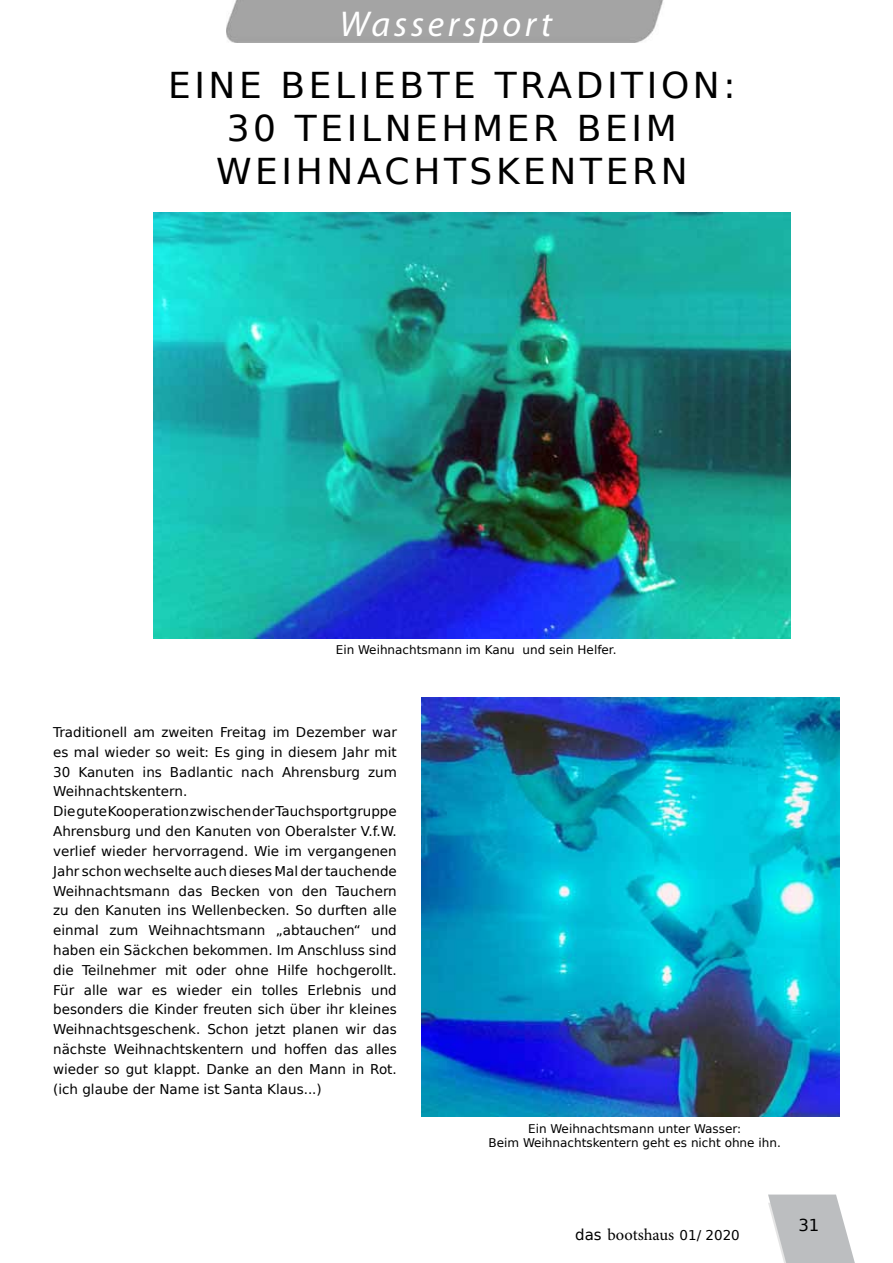
<style>
.page{position:relative;width:893px;height:1263px;background:#fff}
.page>*{position:absolute;margin:0;border:0;box-sizing:border-box;transform-origin:0 0}
.t1{font:italic 36px "Myriad Pro";letter-spacing:.1em;color:#fff}
.t2{font:35.7px/43.2px "Bitstream Vera Sans";letter-spacing:.1em;color:#000;text-align:center}
.t3{font:16.5px "Minion Pro";letter-spacing:-.005em;color:#000}
.t4{font:16.5px "Bitstream Vera Sans";color:#000}
.t5{font:13.5px/19.8px "Bitstream Vera Sans";color:#000}
.t6{font:12px/14.4px "Bitstream Vera Sans";color:#000;text-align:center}
.s1{font-family:"Bitstream Vera Sans";font-size:15px}
.s2{font-family:"Bitstream Vera Sans";font-size:13.5px}
</style>
<div class="page">
<div style="left:227px;top:0;width:437px;height:42px;background:#a4a4a4"></div>
<svg style="left:768px;top:1194px;width:87px;height:69px"></svg>
<img style="left:153px;top:213px;width:638px;height:425px">
<img style="left:421px;top:697px;width:419px;height:419px">
<h1 class="t1" style="left:339px;top:1px;width:214px">Wassersport</h1>
<h2 class="t2" style="left:168px;top:64px;width:569px">Eine beliebte Tradition:<br>30 Teilnehm er beim<br>Weihnachtskentern</h2>
<p class="t6" style="left:336px;top:643px;width:282px">Ein Weihnachtsmann im Kanu und sein Helfer.</p>
<p class="t5" style="left:53px;top:722px;width:345px">Traditionell am zweiten Freitag im Dezember war es mal wieder so weit: Es ging in diesem Jahr mit 30 Kanuten ins Badlantic nach Ahrensburg zum Weihnachtskentern.<br>Die gute Kooperation zwischen der Tauchsportgruppe Ahrensburg und den Kanuten von Oberalster V.f.W. verlief wieder hervorragend. Wie im vergangenen Jahr schon wechselte auch dieses Mal der tauchende Weihnachtsmann das Becken von den Tauchern zu den Kanuten ins Wellenbecken. So durften alle einmal zum Weihnachtsmann „abtauchen“ und haben ein Säckchen bekommen. I m Anschluss sind die Teilnehmer mit oder ohne H ilfe hochgerollt.<br>Für alle war es wieder ein tolles Erlebnis und besonders die Kinder freuten sich über ihr kleines Weihnachtsgeschenk. Schon jetzt planen wir das nächste Weihnachtskentern und hoffen das alles wieder so gut klappt. Danke an den Mann in Rot. (ich glaube der Name ist Santa Klaus...)</p>
<p class="t6" style="left:489px;top:1121px;width:294px">Ein Weihnachtsmann unter Wasser:<br>Beim Weihnachtskentern geht es nicht ohne ihn.</p>
<p class="t4" style="left:798px;top:1216px;width:22px">31</p>
<p class="t3" style="left:575px;top:1224px;width:166px"><span class="s1">das</span> bootshaus <span class="s2">01/ 2020</span></p>
<p class="t4" style="left:800px;top:1224px;width:22px">31</p>
</div>
